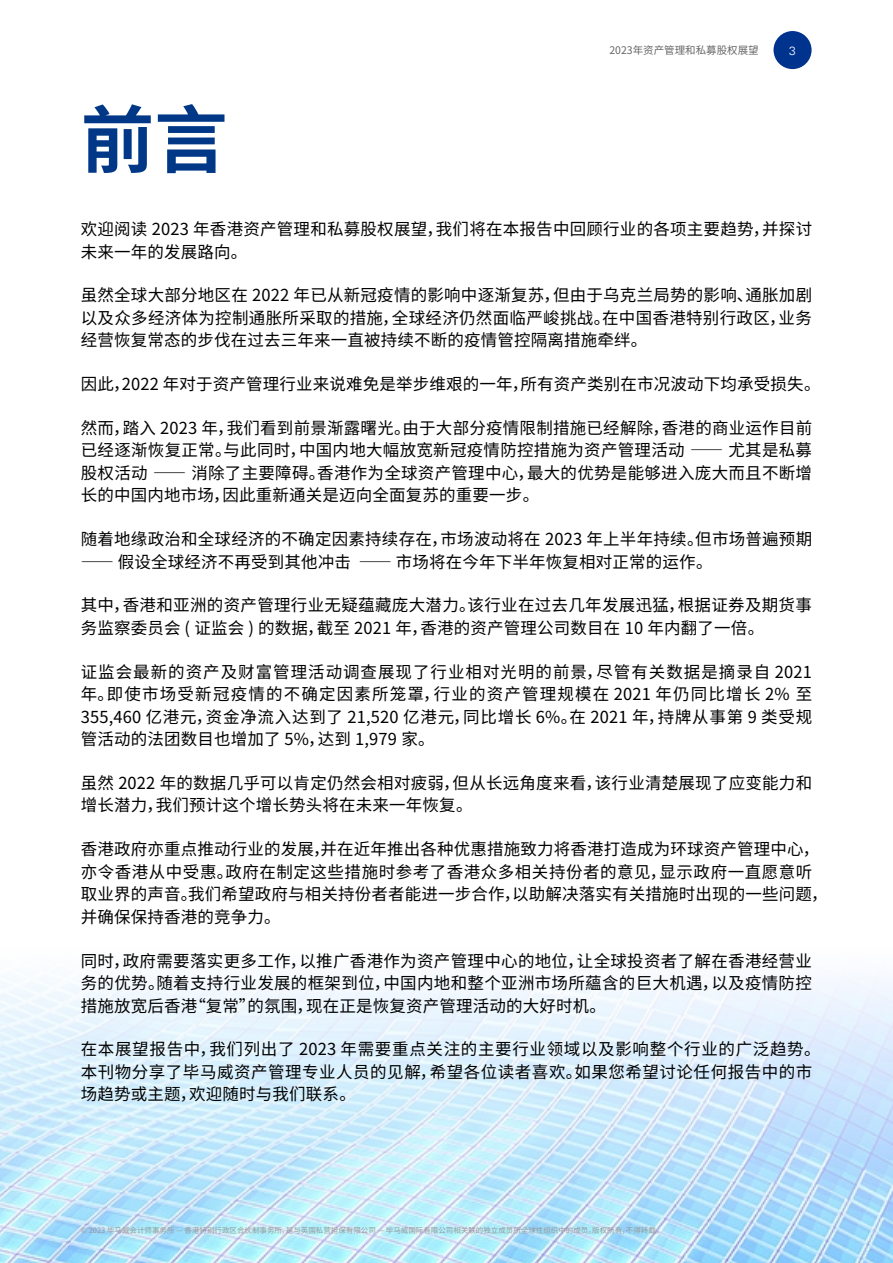
<style>
.page{position:relative;width:893px;height:1263px;background:#fff}
.page>*{position:absolute;margin:0;border:0;box-sizing:border-box;transform-origin:0 0}
.t1{font:700 73.5px "Noto Sans CJ Ksc";color:#003887}
.t2{font:16.5px/22.5px "Noto Sans CJ Ksc";letter-spacing:.01em;color:#000}
.t3{font:16.5px/22.5px "Noto Sans CJ Ksc";letter-spacing:.03em;color:#000}
.t4{font:300 12px "Univers 45";color:#fff}
.t5{font:10.5px "Noto Sans CJ Ksc";color:#666}
.t6{font:7.5px "Noto Sans CJ Ksc";color:#989898}
</style>
<div class="page">
<svg style="left:0;top:981px;width:893px;height:282px;background:#cfebfb"></svg>
<div style="left:773px;top:31px;width:39px;height:38px;background:#00338d;border-radius:50%"></div>
<h1 class="t1" style="left:81px;top:98px;width:149px">前言</h1>
<p class="t5" style="left:609px;top:44px;width:151px">2023年资产管理和私募股权展望</p>
<p class="t4" style="left:789px;top:43px;width:8px">3</p>
<p class="t2" style="left:81px;top:218px;width:733px">欢迎阅读 2023 年香港资产管理和私募股权展望，我们将在本报告中回顾行业的各项主要趋势，并探讨未来一年的发展路向。</p>
<p class="t2" style="left:81px;top:284px;width:733px;text-align:justify">虽然全球大部分地区在 2022 年已从新冠疫情的影响中逐渐复苏，但由于乌克兰局势的影响、通胀加剧以及众多经济体为控制通胀所采取的措施，全球经济仍然面临严峻挑战。在中国香港特别行政区，业务经营恢复常态的步伐在过去三年来一直被持续不断的疫情管控隔离措施牵绊。</p>
<p class="t2" style="left:81px;top:373px;width:741px">因此，2022 年对于资产管理行业来说难免是举步维艰的一年，所有资产类别在市况波动下均承受损失。</p>
<p class="t2" style="left:81px;top:417px;width:733px;text-align:justify">然而，踏入 2023 年，我们看到前景渐露曙光。由于大部分疫情限制措施已经解除，香港的商业运作目前已经逐渐恢复正常。与此同时，中国内地大幅放宽新冠疫情防控措施为资产管理活动 —— 尤其是私募股权活动 —— 消除了主要障碍。香港作为全球资产管理中心，最大的优势是能够进入庞大而且不断增长的中国内地市场，因此重新通关是迈向全面复苏的重要一步。</p>
<p class="t2" style="left:81px;top:528px;width:733px">随着地缘政治和全球经济的不确定因素持续存在，市场波动将在 2023 年上半年持续。但市场普遍预期—— 假设全球经济不再受到其他冲击 —— 市场将在今年下半年恢复相对正常的运作。</p>
<p class="t2" style="left:81px;top:594px;width:733px">其中，香港和亚洲的资产管理行业无疑蕴藏庞大潜力。该行业在过去几年发展迅猛，根据证券及期货事务监察委员会 ( 证监会 ) 的数据，截至 2021 年，香港的资产管理公司数目在 10 年内翻了一倍。</p>
<p class="t2" style="left:81px;top:661px;width:733px;text-align:justify">证监会最新的资产及财富管理活动调查展现了行业相对光明的前景，尽管有关数据是摘录自 2021年。即使市场受新冠疫情的不确定因素所笼罩，行业的资产管理规模在 2021 年仍同比增长 2% 至355,460 亿港元，资金净流入达到了 21,520 亿港元，同比增长 6%。在 2021 年，持牌从事第 9 类受规管活动的法团数目也增加了 5%，达到 1,979 家。</p>
<p class="t2" style="left:81px;top:772px;width:733px">虽然 2022 年的数据几乎可以肯定仍然会相对疲弱，但从长远角度来看，该行业清楚展现了应变能力和增长潜力，我们预计这个增长势头将在未来一年恢复。</p>
<p class="t2" style="left:81px;top:838px;width:748px">香港政府亦重点推动行业的发展，并在近年推出各种优惠措施致力将香港打造成为环球资产管理中心，亦令香港从中受惠。政府在制定这些措施时参考了香港众多相关持份者的意见，显示政府一直愿意听取业界的声音。我们希望政府与相关持份者者能进一步合作，以助解决落实有关措施时出现的一些问题，并确保保持香港的竞争力。</p>
<p class="t2" style="left:81px;top:949px;width:733px;text-align:justify">同时，政府需要落实更多工作，以推广香港作为资产管理中心的地位，让全球投资者了解在香港经营业务的优势。随着支持行业发展的框架到位，中国内地和整个亚洲市场所蘊含的巨大机遇，以及疫情防控措施放宽后香港“复常”的氛围，现在正是恢复资产管理活动的大好时机。</p>
<p class="t3" style="left:81px;top:1038px;width:741px">在本展望报告中，我们列出了 2023 年需要重点关注的主要行业领域以及影响整个行业的广泛趋势。本刊物分享了毕马威资产管理专业人员的见解，希望各位读者喜欢。如果您希望讨论任何报告中的市场趋势或主题，欢迎随时与我们联系。</p>
<p class="t6" style="left:81px;top:1226px;width:584px">© 2023 毕马威会计师事务所 — 香港特别行政区合伙制事务所，是与英国私营担保有限公司 — 毕马威国际有限公司相关联的独立成员所全球性组织中的成员。版权所有，不得转载。</p>
</div>
